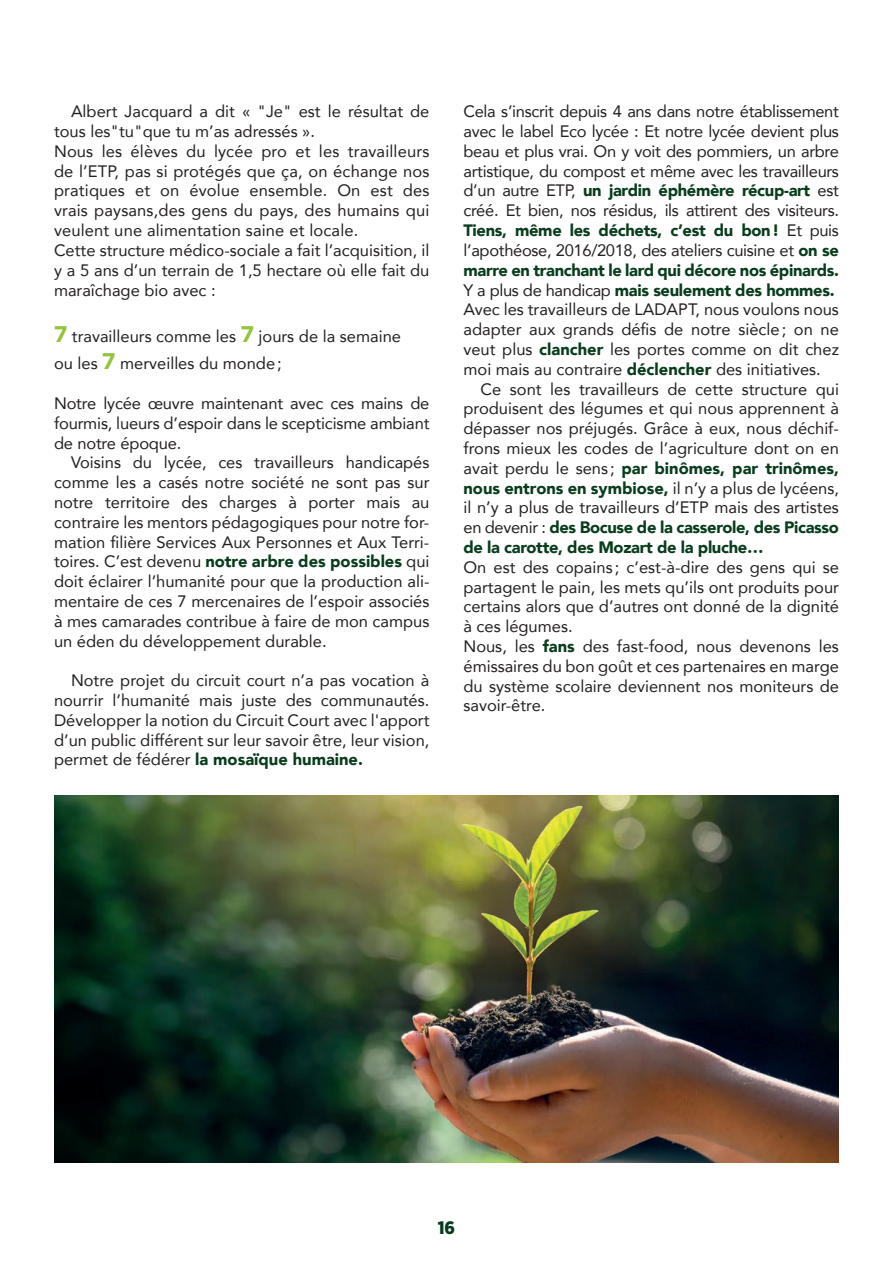
<style>
.page{position:relative;width:893px;height:1263px;background:#fff}
.page>*{position:absolute;margin:0;border:0;box-sizing:border-box;transform-origin:0 0}
.t1{font:900 18px "Gotham Narrow";color:#073b1d}
.t2{font:16.5px/19.8px "Avenir";color:#231f20;text-align:justify}
.t3{font:16.5px/19.8px "Avenir";letter-spacing:-.02em;color:#231f20}
.s1{font-weight:900;font-size:22.5px;color:#94c33c}
.s2{font-weight:900;color:#083c1c}
</style>
<div class="page">
<img style="left:54px;top:795px;width:785px;height:367px">
<p class="t2" style="left:54px;top:101px;width:377px;text-align:left;text-indent:17px">Albert Jacquard a dit « "Je" est le résultat de tous les"tu"que tu m’as adressés ».<br>Nous les élèves du lycée pro et les travailleurs de l’ETP, pas si protégés que ça, on échange nos pratiques et on évolue ensemble. On est des vrais paysans,des gens du pays, des humains qui veulent une alimentation saine et locale.<br>Cette structure médico-sociale a fait l’acquisition, il y a 5 ans d’un terrain de 1,5 hectare où elle fait du maraîchage bio avec :</p>
<p class="t2" style="left:54px;top:323px;width:349px;line-height:27px"><span class="s1">7</span> travailleurs comme les <span class="s1">7</span> jours de la semaine ou les <span class="s1">7</span> merveilles du monde;</p>
<p class="t2" style="left:54px;top:393px;width:377px">Notre lycée œuvre maintenant avec ces mains de fourmis, lueurs d’espoir dans le scepticisme ambiant de notre époque.</p>
<p class="t2" style="left:54px;top:452px;width:377px;text-indent:17px">Voisins du lycée, ces travailleurs handicapés comme les a casés notre société ne sont pas sur notre territoire des charges à porter mais au contraire les mentors pédagogiques pour notre for&shy;mation filière Services Aux Personnes et Aux Terri&shy;toires. C’est devenu <span class="s2">notre arbre des possibles</span> qui doit éclairer l’humanité pour que la production ali&shy;mentaire de ces 7 mercenaires de l’espoir associés à mes camarades contribue à faire de mon campus un éden du développement durable.</p>
<p class="t2" style="left:54px;top:670px;width:377px;text-indent:17px">Notre projet du circuit court n’a pas vocation à nourrir l’humanité mais juste des communautés.<br>Développer la notion du Circuit Court avec l'apport d’un public différent sur leur savoir être, leur vision, permet de fédérer <span class="s2">la mosaïque humaine.</span></p>
<p class="t3" style="left:463px;top:101px;width:377px">Cela s’inscrit depuis 4 ans dans notre établissement avec le label Eco lycée : Et notre lycée devient plus beau et plus vrai. On y voit des pommiers, un arbre artistique, du compost et même avec les travailleurs d’un autre ETP, <span class="s2">un jardin éphémère récup-art</span> est créé. Et bien, nos résidus, ils attirent des visiteurs.<br><span class="s2">Tiens, même les déchets, c’est du bon!</span> Et puis l’apothéose, 2016/2018, des ateliers cuisine et <span class="s2">on se marre en tranchant le lard qui décore nos épinards.<br></span>Y a plus de handicap <span class="s2">mais seulement des hommes.<br></span>Avec les travailleurs de LADAPT, nous voulons nous adapter aux grands défis de notre siècle; on ne veut plus <span class="s2">clancher</span> les portes comme on dit chez moi mais au contraire <span class="s2">déclencher</span> des initiatives.</p>
<p class="t2" style="left:463px;top:378px;width:377px;text-indent:17px">Ce sont les travailleurs de cette structure qui produisent des légumes et qui nous apprennent à dépasser nos préjugés. Grâce à eux, nous déchif&shy;frons mieux les codes de l’agriculture dont on en avait perdu le sens ; <span class="s2">par binômes, par trinômes, nous entrons en symbiose,</span> il n’y a plus de lycéens, il n’y a plus de travailleurs d’ETP mais des artistes en devenir : <span class="s2">des Bocuse de la casserole, des Picasso de la carotte, des Mozart de la pluche…</span></p>
<p class="t2" style="left:463px;top:557px;width:377px;text-align:left">On est des copains ; c’est-à-dire des gens qui se partagent le pain, les mets qu’ils ont produits pour certains alors que d’autres ont donné de la dignité à ces légumes.<br>Nous, les <span class="s2">fans</span> des fast-food, nous devenons les émissaires du bon goût et ces partenaires en marge du système scolaire deviennent nos moniteurs de savoir-être.</p>
<p class="t1" style="left:438px;top:1216px;width:19px">16</p>
</div>
